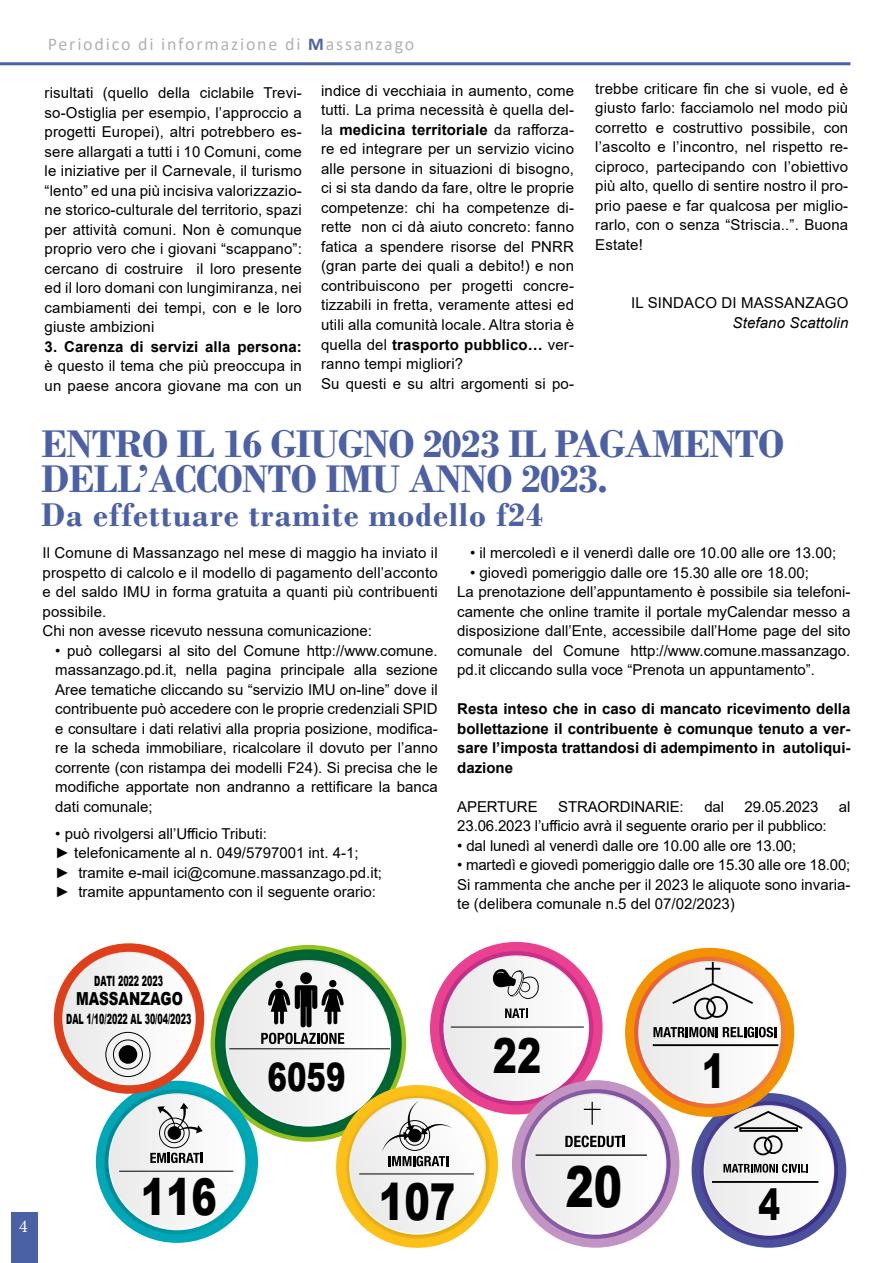
<style>
.page{position:relative;width:893px;height:1263px;background:#fff}
.page>*{position:absolute;margin:0;border:0;box-sizing:border-box;transform-origin:0 0}
.t1{font:900 56.55px "Arial";color:#000;scale:.75 1}
.t2{font:900 50.85px "Arial";color:#000;scale:.75 1}
.t3{font:900 50.7px "Arial";color:#000;scale:.75 1}
.t4{font:900 48.3px "Arial";color:#000;scale:.75 1}
.t5{font:900 47.25px "Arial";color:#000;scale:.75 1}
.t6{font:900 43.2px "Arial";color:#000;scale:.75 1}
.t7{font:700 40.5px/34.5px "Bodoni";letter-spacing:-.02em;color:#4c61a5}
.t8{font:900 39.15px "Arial";color:#000;scale:.75 1}
.t9{font:700 34.5px "Bodoni";letter-spacing:.025em;color:#4c61a5}
.t10{font:18px "Calibri";letter-spacing:.1em;color:#b3b2b2}
.t11{font:900 18px "Arial";color:#000;scale:.75 1}
.t12{font:18px "Minion Pro";color:#fff}
.t13{font:15px/19.5px "Arial";letter-spacing:.01em;color:#000}
.t14{font:700 15px/19.5px "Arial";color:#000;text-align:justify}
.t15{font:15px "Arial";letter-spacing:-.01em;color:#000}
.t16{font:italic 15px "Arial";letter-spacing:.01em;color:#000}
.t17{font:900 14.1px "Arial";color:#000;scale:.56 1}
.s1{font-weight:700;color:#4a61a6}
.s2{font-weight:700}
</style>
<div class="page">
<div style="left:11px;top:1212px;width:26px;height:51px;background:#4a61a6"></div>
<hr style="left:0;top:62px;width:850px;height:3px;background:#4a61a6">
<div style="left:211px;top:945px;width:195px;height:197px;background:#95c11f;border-radius:50%"></div>
<div style="left:215px;top:949px;width:187px;height:188px;background:#006533;border-radius:50%"></div>
<div style="left:430px;top:942px;width:173px;height:172px;background:#e9408f;border-radius:50%"></div>
<svg style="left:439px;top:951px;width:154px;height:154px"></svg>
<div style="left:445px;top:957px;width:143px;height:142px;background:#fbfafb;border-radius:71px"></div>
<hr style="left:451px;top:1026px;width:133px;height:1px;background:#000">
<div style="left:512px;top:1080px;width:167px;height:168px;background:#c294c3;border-radius:50%"></div>
<svg style="left:521px;top:1089px;width:150px;height:150px;background:#9d79b2"></svg>
<div style="left:526px;top:1094px;width:139px;height:139px;background:#f5f5f5;border-radius:69px"></div>
<svg style="left:565px;top:1135px;width:60px;height:12px"></svg>
<hr style="left:536px;top:1154px;width:111px;height:2px;background:#000">
<svg style="left:584px;top:1102px;width:17px;height:23px"></svg>
<div style="left:96px;top:1081px;width:162px;height:162px;background:#00a8b7;border-radius:50%"></div>
<svg style="left:104px;top:1089px;width:145px;height:145px"></svg>
<svg style="left:108px;top:1093px;width:137px;height:137px"></svg>
<div style="left:110px;top:1095px;width:134px;height:134px;background:#f3f3f3;border-radius:67px"></div>
<hr style="left:119px;top:1171px;width:114px;height:1px;background:#000">
<div style="left:159px;top:1118px;width:31px;height:30px;border:1px solid #020304;border-radius:50%"></div>
<div style="left:164px;top:1123px;width:21px;height:20px;border:1px solid #020304;border-radius:50%"></div>
<div style="left:168px;top:1127px;width:13px;height:12px;border:1px solid #020304;border-radius:50%"></div>
<svg style="left:157px;top:1103px;width:46px;height:34px"></svg>
<svg style="left:150px;top:1153px;width:53px;height:10px"></svg>
<div style="left:692px;top:1093px;width:154px;height:155px;background:#4b509d;border-radius:50%"></div>
<svg style="left:700px;top:1101px;width:138px;height:138px"></svg>
<svg style="left:704px;top:1105px;width:130px;height:131px"></svg>
<div style="left:705px;top:1106px;width:128px;height:128px;background:#f4f4f4;border-radius:64px"></div>
<hr style="left:712px;top:1181px;width:106px;height:2px;background:#000">
<svg style="left:723px;top:1164px;width:85px;height:8px"></svg>
<svg style="left:732px;top:1110px;width:73px;height:19px"></svg>
<div style="left:739px;top:1127px;width:59px;height:5px;border:2px solid #000"></div>
<div style="left:754px;top:1137px;width:18px;height:18px;border:2px solid #000;border-radius:50%"></div>
<div style="left:764px;top:1135px;width:19px;height:19px;border:2px solid #000;border-radius:50%"></div>
<div style="left:625px;top:948px;width:169px;height:169px;background:#f39200;border-radius:50%"></div>
<svg style="left:634px;top:957px;width:151px;height:151px;background:#ed703b"></svg>
<svg style="left:638px;top:961px;width:143px;height:143px"></svg>
<div style="left:640px;top:962px;width:140px;height:140px;background:#f4f3f4;border-radius:70px"></div>
<hr style="left:653px;top:1044px;width:125px;height:2px;background:#000">
<svg style="left:653px;top:1027px;width:123px;height:10px"></svg>
<hr style="left:712px;top:962px;width:2px;height:21px;background:#000">
<svg style="left:705px;top:968px;width:15px;height:2px"></svg>
<svg style="left:672px;top:982px;width:81px;height:23px"></svg>
<div style="left:694px;top:998px;width:22px;height:21px;border:2px solid #000;border-radius:50%"></div>
<div style="left:706px;top:996px;width:22px;height:22px;border:2px solid #000;border-radius:50%"></div>
<div style="left:54px;top:943px;width:150px;height:151px;background:#df3f1b;border-radius:50%"></div>
<svg style="left:62px;top:952px;width:134px;height:133px"></svg>
<div style="left:64px;top:953px;width:130px;height:131px;background:#f4f4f4;border-radius:65px"></div>
<div style="left:105px;top:1032px;width:45px;height:45px;border:1px solid #000;border-radius:50%"></div>
<div style="left:113px;top:1039px;width:30px;height:30px;border:1px solid #000;border-radius:50%"></div>
<div style="left:119px;top:1045px;width:18px;height:19px;background:#000;border-radius:50%"></div>
<svg style="left:226px;top:960px;width:313px;height:288px"></svg>
<p class="t10" style="left:48px;top:31px;width:368px">Periodico di informazione di <span class="s1">M</span>assanzago</p>
<p class="t13" style="left:45px;top:83px;width:259px;text-align:justify">risultati (quello della ciclabile Trevi&shy;so-Ostiglia per esempio, l’approccio a progetti Europei), altri potrebbero es&shy;sere allargati a tutti i 10 Comuni, come le iniziative per il Carnevale, il turismo “lento” ed una più incisiva valorizzazio&shy;ne storico-culturale del territorio, spazi per attività comuni. Non è comunque proprio vero che i giovani “scappano”: cercano di costruire il loro presente ed il loro domani con lungimiranza, nei cambiamenti dei tempi, con e le loro giuste ambizioni</p>
<p class="t14" style="left:45px;top:337px;width:259px">3. Carenza di servizi alla persona:</p>
<p class="t13" style="left:45px;top:356px;width:259px">è questo il tema che più preoccupa in un paese ancora giovane ma con un</p>
<p class="t13" style="left:321px;top:81px;width:255px">indice di vecchiaia in aumento, come tutti. La prima necessità è quella del&shy;la <span class="s2">medicina territoriale</span> da rafforza&shy;re ed integrare per un servizio vicino alle persone in situazioni di bisogno, ci si sta dando da fare, oltre le proprie competenze: chi ha competenze di&shy;rette non ci dà aiuto concreto: fanno fatica a spendere risorse del PNRR (gran parte dei quali a debito!) e non contribuiscono per progetti concre&shy;tizzabili in fretta, veramente attesi ed utili alla comunità locale. Altra storia è quella del <span class="s2">trasporto pubblico…</span> ver&shy;ranno tempi migliori?<br>Su questi e su altri argomenti si po-</p>
<p class="t13" style="left:595px;top:79px;width:254px;text-align:justify">trebbe criticare fin che si vuole, ed è giusto farlo: facciamolo nel modo più corretto e costruttivo possibile, con l’ascolto e l’incontro, nel rispetto re&shy;ciproco, partecipando con l’obiettivo più alto, quello di sentire nostro il pro&shy;prio paese e far qualcosa per miglio&shy;rarlo, con o senza “Striscia..”. Buona Estate!</p>
<p class="t13" style="left:631px;top:293px;width:219px">IL SINDACO DI MASSANZAGO</p>
<p class="t16" style="left:732px;top:313px;width:117px">Stefano Scattolin</p>
<h3 class="t7" style="left:41px;top:426px;width:745px">ENTRO IL 16 GIUGNO 2023 IL PAGAMENTO<br>DELL’ACCONTO IMU ANNO 2023.</h3>
<h3 class="t9" style="left:41px;top:494px;width:503px">Da effettuare tramite modello f24</h3>
<p class="t13" style="left:43px;top:543px;width:397px">Il Comune di Massanzago nel mese di maggio ha inviato il prospetto di calcolo e il modello di pagamento dell’acconto e del saldo IMU in forma gratuita a quanti più contribuenti possibile.<br>Chi non avesse ricevuto nessuna comunicazione:</p>
<p class="t13" style="left:55px;top:640px;width:384px;text-align:justify">• può collegarsi al sito del Comune http://www.comune. massanzago.pd.it, nella pagina principale alla sezione Aree tematiche cliccando su “servizio IMU on-line” dove il contribuente può accedere con le proprie credenziali SPID e consultare i dati relativi alla propria posizione, modifica&shy;re la scheda immobiliare, ricalcolare il dovuto per l’anno corrente (con ristampa dei modelli F24). Si precisa che le modifiche apportate non andranno a rettificare la banca dati comunale;</p>
<p class="t13" style="left:55px;top:823px;width:328px">• può rivolgersi all’Ufficio Tributi:<br>► telefonicamente al n. 049/5797001 int. 4-1;<br>► tramite e-mail ici@comune.massanzago.pd.it; ► tramite appuntamento con il seguente orario:</p>
<p class="t13" style="left:470px;top:543px;width:368px">• il mercoledì e il venerdì dalle ore 10.00 alle ore 13.00;</p>
<p class="t13" style="left:457px;top:562px;width:395px;text-indent:13px">• giovedì pomeriggio dalle ore 15.30 alle ore 18.00;<br>La prenotazione dell’appuntamento è possibile sia telefoni&shy;camente che online tramite il portale myCalendar messo a disposizione dall’Ente, accessibile dall’Home page del sito comunale del Comune http://www.comune.massanzago. pd.it cliccando sulla voce “Prenota un appuntamento”.</p>
<p class="t14" style="left:457px;top:699px;width:395px">Resta inteso che in caso di mancato ricevimento della bollettazione il contribuente è comunque tenuto a ver&shy;sare l’imposta trattandosi di adempimento in autoliqui&shy;dazione</p>
<p class="t15" style="left:457px;top:796px;width:82px">APERTURE</p>
<p class="t15" style="left:558px;top:796px;width:127px">STRAORDINARIE:</p>
<p class="t13" style="left:704px;top:796px;width:21px">dal</p>
<p class="t13" style="left:745px;top:796px;width:75px">29.05.2023</p>
<p class="t13" style="left:839px;top:796px;width:13px">al</p>
<p class="t15" style="left:457px;top:815px;width:371px">23.06.2023 l’ufficio avrà il seguente orario per il pubblico:</p>
<p class="t15" style="left:457px;top:835px;width:341px">• dal lunedì al venerdì dalle ore 10.00 alle ore 13.00;</p>
<p class="t13" style="left:457px;top:855px;width:395px;text-align:justify">• martedì e giovedì pomeriggio dalle ore 15.30 alle ore 18.00; Si rammenta che anche per il 2023 le aliquote sono invaria&shy;te (delibera comunale n.5 del 07/02/2023)</p>
<p class="t17" style="left:94px;top:971px;width:124px">DATI 2022 2023</p>
<p class="t17" style="left:66px;top:1009px;width:225px">DAL 1/10/2022 AL 30/04/2023</p>
<p class="t11" style="left:76px;top:986px;width:144px">MASSANZAGO</p>
<h3 class="t8" style="left:268px;top:1049px;width:105px">6059</h3>
<h3 class="t4" style="left:493px;top:1020px;width:66px">22</h3>
<h3 class="t5" style="left:702px;top:1037px;width:33px">1</h3>
<p class="t12" style="left:19px;top:1214px;width:10px">4</p>
<h3 class="t3" style="left:141px;top:1160px;width:103px">116</h3>
<h2 class="t2" style="left:379px;top:1164px;width:103px">107</h2>
<h1 class="t1" style="left:565px;top:1145px;width:77px">20</h1>
<h3 class="t6" style="left:759px;top:1173px;width:30px">4</h3>
</div>
